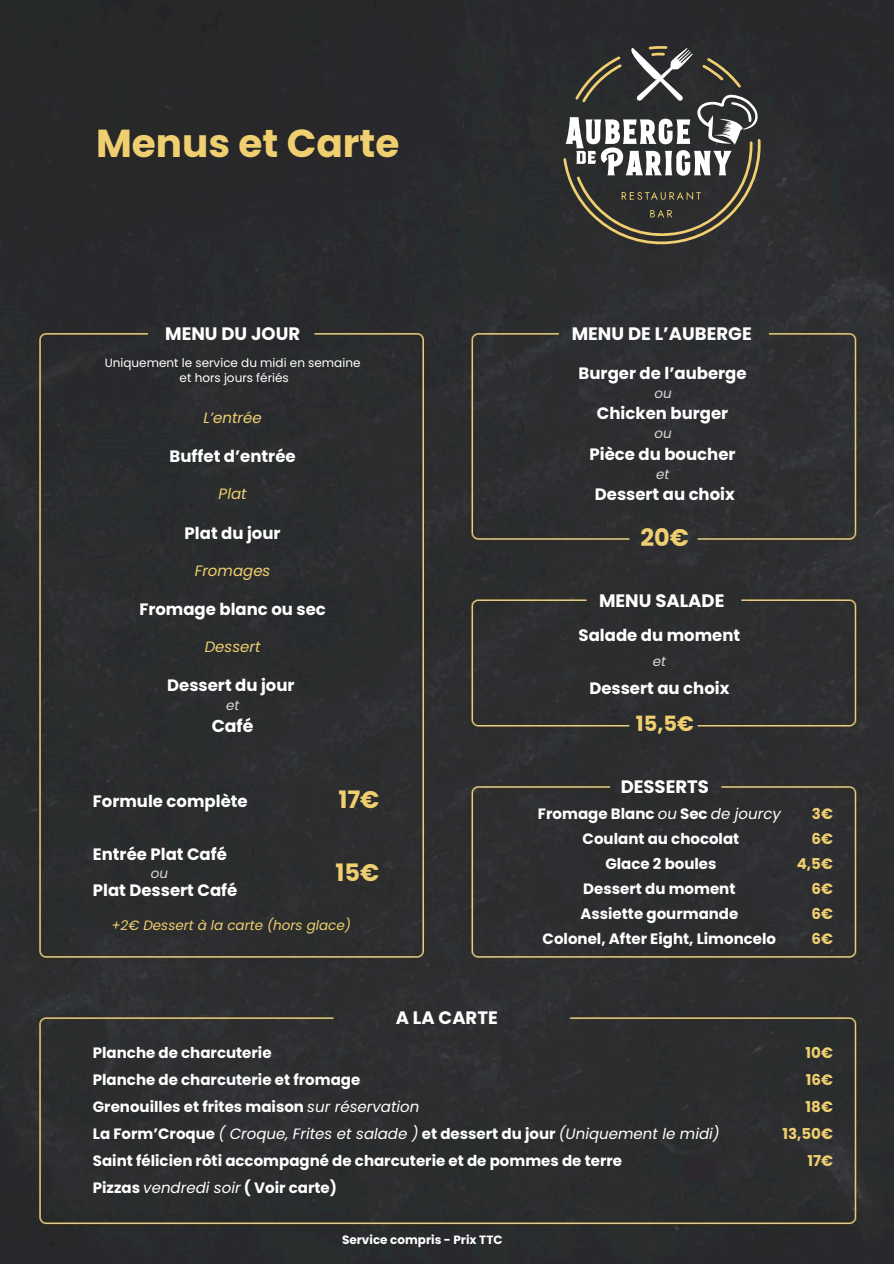
<style>
.page{position:relative;width:894px;height:1264px;background:#fff}
.page>*{position:absolute;margin:0;border:0;box-sizing:border-box;transform-origin:0 0}
.t1{font:700 39px "Poppins";color:#efcf70}
.t2{font:700 24px "Poppins";color:#efcf70}
.t3{font:700 21px "Poppins";color:#efcf70}
.t4{font:700 18px "Poppins";color:#fff}
.t5{font:700 17.25px "Poppins";color:#fff}
.t6{font:700 16.5px "Poppins";color:#fff}
.t7{font:700 15px "Poppins";color:#fff}
.t8{font:italic 15px "Poppins";color:#fff}
.t9{font:700 15px "Poppins";color:#efcf70}
.t10{font:italic 15px "Poppins";color:#efcf70}
.t11{font:italic 13.5px "Poppins";color:#efcf70}
.t12{font:italic 13.5px "Poppins";color:#d9d9d9}
.t13{font:12px "Poppins";color:#fff}
.t14{font:700 12px "Poppins";color:#fff}
.t15{font:700 3px "Poppins";color:#efcf70}
.s1{font-weight:400;font-style:italic}
.s2{font-weight:700;font-style:normal}
</style>
<div class="page">
<div style="left:0;top:0;width:893px;height:1263px;background:#2d2d2d"></div>
<svg style="left:563px;top:46px;width:197px;height:198px;background:#54534f"></svg>
<p class="t1" style="left:96px;top:116px;width:305px">Menus et Carte</p>
<h1 class="t4" style="left:165px;top:321px;width:136px">MENU DU JOUR</h1>
<p class="t13" style="left:105px;top:354px;width:257px">Uniquement le service du midi en semaine</p>
<h4 class="t13" style="left:180px;top:369px;width:111px">et hors jours fériés</h4>
<p class="t10" style="left:203px;top:408px;width:60px">L’entrée</p>
<p class="t6" style="left:169px;top:445px;width:127px">Buffet d’entrée</p>
<p class="t10" style="left:218px;top:483px;width:29px">Plat</p>
<h5 class="t6" style="left:184px;top:521px;width:97px">Plat du jour</h5>
<p class="t10" style="left:195px;top:559px;width:77px">Fromages</p>
<h5 class="t6" style="left:139px;top:597px;width:188px">Fromage blanc ou sec</h5>
<p class="t10" style="left:204px;top:635px;width:57px">Dessert</p>
<h5 class="t6" style="left:167px;top:673px;width:129px">Dessert du jour</h5>
<h5 class="t12" style="left:226px;top:695px;width:15px">et</h5>
<h5 class="t5" style="left:212px;top:713px;width:43px">Café</h5>
<p class="t6" style="left:93px;top:790px;width:156px">Formule complète</p>
<h6 class="t6" style="left:93px;top:842px;width:135px">Entrée Plat Café</h6>
<p class="t12" style="left:151px;top:863px;width:19px">ou</p>
<p class="t6" style="left:93px;top:879px;width:146px">Plat Dessert Café</p>
<h5 class="t2" style="left:338px;top:783px;width:42px">17€</h5>
<h2 class="t2" style="left:335px;top:856px;width:45px">15€</h2>
<p class="t11" style="left:111px;top:915px;width:241px">+2€ Dessert à la carte (hors glace)</p>
<p class="t4" style="left:396px;top:1005px;width:103px">A LA CARTE</p>
<p class="t4" style="left:571px;top:321px;width:181px">MENU DE L’AUBERGE</p>
<h5 class="t6" style="left:578px;top:361px;width:169px">Burger de l’auberge</h5>
<h5 class="t12" style="left:654px;top:383px;width:19px">ou</h5>
<h5 class="t6" style="left:596px;top:402px;width:133px">Chicken burger</h5>
<h5 class="t12" style="left:654px;top:424px;width:19px">ou</h5>
<h5 class="t6" style="left:589px;top:442px;width:147px">Pièce du boucher</h5>
<h5 class="t12" style="left:656px;top:464px;width:15px">et</h5>
<h5 class="t6" style="left:594px;top:483px;width:141px">Dessert au choix</h5>
<h5 class="t2" style="left:640px;top:520px;width:50px">20€</h5>
<h2 class="t4" style="left:599px;top:587px;width:127px">MENU SALADE</h2>
<p class="t6" style="left:578px;top:623px;width:163px">Salade du moment</p>
<h4 class="t12" style="left:652px;top:652px;width:15px">et</h4>
<h6 class="t6" style="left:589px;top:677px;width:141px">Dessert au choix</h6>
<h2 class="t3" style="left:635px;top:709px;width:59px">15,5€</h2>
<p class="t4" style="left:620px;top:773px;width:90px">DESSERTS</p>
<h4 class="t7" style="left:537px;top:803px;width:244px">Fromage Blanc <span class="s1">ou</span> Sec <span class="s1">de jourcy</span></h4>
<h5 class="t7" style="left:582px;top:828px;width:158px">Coulant au chocolat</h5>
<p class="t7" style="left:605px;top:853px;width:113px">Glace 2 boules</p>
<h5 class="t7" style="left:583px;top:878px;width:154px">Dessert du moment</h5>
<h3 class="t7" style="left:580px;top:903px;width:159px">Assiette gourmande</h3>
<h4 class="t7" style="left:542px;top:928px;width:235px">Colonel, After Eight, Limoncelo</h4>
<p class="t9" style="left:811px;top:803px;width:23px">3€</p>
<p class="t9" style="left:811px;top:828px;width:23px">6€</p>
<p class="t9" style="left:796px;top:853px;width:38px">4,5€</p>
<p class="t9" style="left:811px;top:878px;width:23px">6€</p>
<p class="t9" style="left:811px;top:903px;width:23px">6€</p>
<p class="t9" style="left:811px;top:928px;width:23px">6€</p>
<p class="t15" style="left:831px;top:949px;width:3px">-</p>
<p class="t7" style="left:93px;top:1042px;width:180px">Planche de charcuterie</p>
<p class="t7" style="left:93px;top:1069px;width:269px">Planche de charcuterie et fromage</p>
<p class="t7" style="left:93px;top:1096px;width:328px">Grenouilles et frites maison <span class="s1">sur réservation</span></p>
<h4 class="t8" style="left:93px;top:1123px;width:628px"><span class="s2">La Form’Croque</span> ( Croque, Frites et salade ) <span class="s2">et dessert du jour</span> (Uniquement le midi)</h4>
<p class="t7" style="left:93px;top:1150px;width:530px">Saint félicien rôti accompagné de charcuterie et de pommes de terre</p>
<p class="t7" style="left:93px;top:1177px;width:245px">Pizzas <span class="s1">vendredi soir</span> ( Voir carte)</p>
<p class="t14" style="left:342px;top:1231px;width:162px">Service compris - Prix TTC</p>
<p class="t9" style="left:805px;top:1042px;width:29px">10€</p>
<p class="t9" style="left:805px;top:1069px;width:29px">16€</p>
<p class="t9" style="left:805px;top:1096px;width:29px">18€</p>
<p class="t9" style="left:782px;top:1123px;width:52px">13,50€</p>
<p class="t9" style="left:807px;top:1150px;width:27px">17€</p>
</div>
